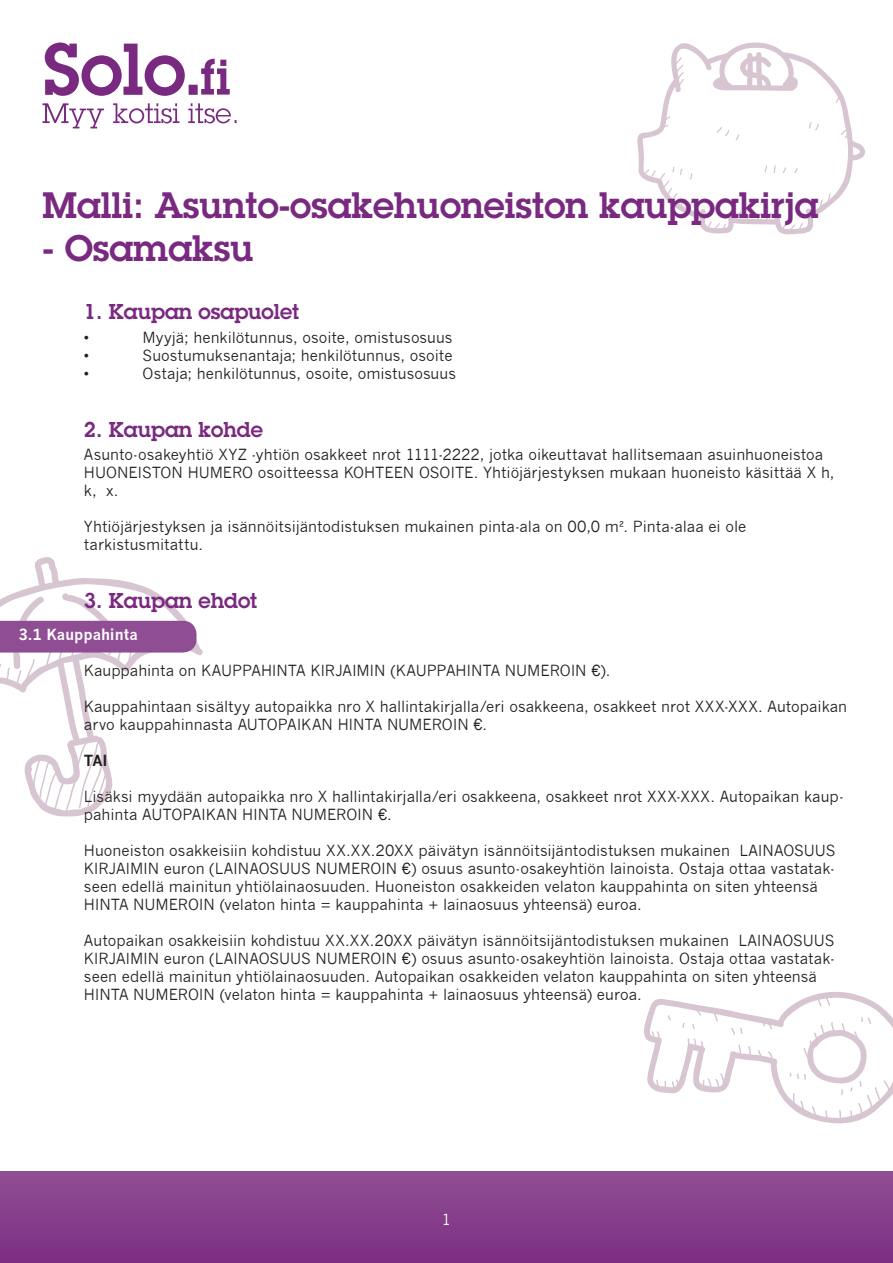
<style>
.page{position:relative;width:893px;height:1263px;background:#fff}
.page>*{position:absolute;margin:0;border:0;box-sizing:border-box;transform-origin:0 0}
.t1{font:600 36px "Lubalin Graph Std";color:#792980}
.t2{font:600 21px "Lubalin Graph Std";color:#792980}
.t3{font:15px/18px "News Gothic";color:#231f20}
.t4{font:700 15px "News Gothic";color:#fff}
.t5{font:700 15px "News Gothic";color:#231f20}
.t6{font:15px "News Gothic";color:#fff}
</style>
<div class="page">
<svg style="left:43px;top:43px;width:194px;height:85px"></svg>
<div style="left:0;top:1171px;width:893px;height:92px;background:linear-gradient(to bottom,#904f94,#7c2e83)"></div>
<svg style="left:637px;top:42px;width:228px;height:193px"></svg>
<svg style="left:644px;top:992px;width:249px;height:132px"></svg>
<svg style="left:0;top:557px;width:203px;height:260px"></svg>
<p class="t1" style="left:43px;top:182px;width:778px">Malli: Asunto-osakehuoneiston kauppakirja</p>
<p class="t1" style="left:43px;top:225px;width:212px">- Osamaksu</p>
<p class="t2" style="left:84px;top:298px;width:217px">1. Kaupan osapuolet</p>
<p class="t3" style="left:84px;top:329px;width:7px">•</p>
<p class="t3" style="left:143px;top:329px;width:311px">Myyjä; henkilötunnus, osoite, omistusosuus</p>
<p class="t3" style="left:84px;top:347px;width:7px">•</p>
<p class="t3" style="left:143px;top:347px;width:311px">Suostumuksenantaja; henkilötunnus, osoite</p>
<p class="t3" style="left:84px;top:365px;width:7px">•</p>
<p class="t3" style="left:143px;top:365px;width:315px">Ostaja; henkilötunnus, osoite, omistusosuus</p>
<p class="t2" style="left:84px;top:415px;width:180px">2. Kaupan kohde</p>
<p class="t3" style="left:84px;top:446px;width:752px">Asunto-osakeyhtiö XYZ -yhtiön osakkeet nrot 1111-2222, jotka oikeuttavat hallitsemaan asuinhuoneistoa<br>HUONEISTON HUMERO osoitteessa KOHTEEN OSOITE. Yhtiöjärjestyksen mukaan huoneisto käsittää X h, k, x.</p>
<p class="t3" style="left:84px;top:518px;width:664px">Yhtiöjärjestyksen ja isännöitsijäntodistuksen mukainen pinta-ala on 00,0 m². Pinta-alaa ei ole tarkistusmitattu.</p>
<p class="t2" style="left:84px;top:587px;width:175px">3. Kaupan ehdot</p>
<p class="t4" style="left:18px;top:625px;width:121px">3.1 Kauppahinta</p>
<p class="t3" style="left:84px;top:662px;width:528px">Kauppahinta on KAUPPAHINTA KIRJAIMIN (KAUPPAHINTA NUMEROIN €).</p>
<p class="t3" style="left:84px;top:698px;width:765px">Kauppahintaan sisältyy autopaikka nro X hallintakirjalla/eri osakkeena, osakkeet nrot XXX-XXX. Autopaikan arvo kauppahinnasta AUTOPAIKAN HINTA NUMEROIN €.</p>
<p class="t5" style="left:84px;top:752px;width:25px">TAI</p>
<p class="t3" style="left:84px;top:788px;width:761px">Lisäksi myydään autopaikka nro X hallintakirjalla/eri osakkeena, osakkeet nrot XXX-XXX. Autopaikan kaup&shy;pahinta AUTOPAIKAN HINTA NUMEROIN €.</p>
<p class="t3" style="left:84px;top:842px;width:753px">Huoneiston osakkeisiin kohdistuu XX.XX.20XX päivätyn isännöitsijäntodistuksen mukainen LAINAOSUUS KIRJAIMIN euron (LAINAOSUUS NUMEROIN €) osuus asunto-osakeyhtiön lainoista. Ostaja ottaa vastatak&shy;seen edellä mainitun yhtiölainaosuuden. Huoneiston osakkeiden velaton kauppahinta on siten yhteensä HINTA NUMEROIN (velaton hinta = kauppahinta + lainaosuus yhteensä) euroa.</p>
<p class="t3" style="left:84px;top:932px;width:752px">Autopaikan osakkeisiin kohdistuu XX.XX.20XX päivätyn isännöitsijäntodistuksen mukainen LAINAOSUUS KIRJAIMIN euron (LAINAOSUUS NUMEROIN €) osuus asunto-osakeyhtiön lainoista. Ostaja ottaa vastatak&shy;seen edellä mainitun yhtiölainaosuuden. Autopaikan osakkeiden velaton kauppahinta on siten yhteensä HINTA NUMEROIN (velaton hinta = kauppahinta + lainaosuus yhteensä) euroa.</p>
<p class="t6" style="left:442px;top:1211px;width:11px">1</p>
</div>
